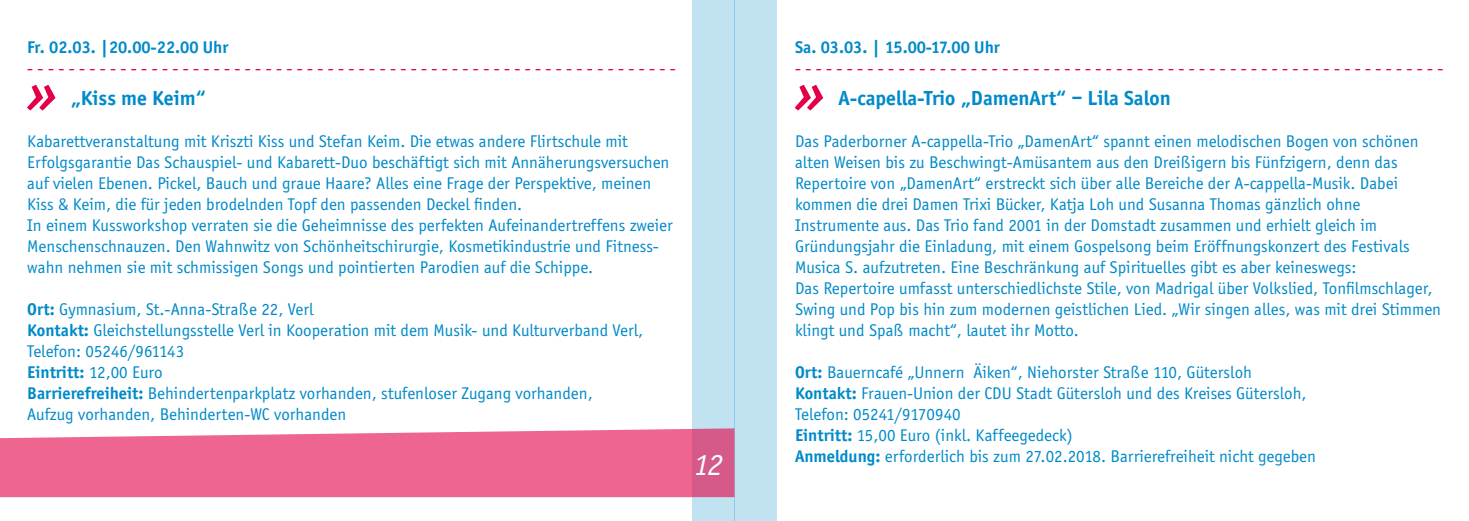
<style>
.page{position:relative;width:1469px;height:521px;background:#fff}
.page>*{position:absolute;margin:0;border:0;box-sizing:border-box;transform-origin:0 0}
.t1{font:italic 700 52.5px "Officina Serif";color:#e30045}
.t2{font:italic 31.5px "Officina Serif";color:#fff}
.t3{font:700 21px "Officina Sans";color:#008ac9}
.t4{font:17.5px/21px "Officina Sans";color:#008ac9}
.t5{font:17.5px "Officina Sans";color:#e30045}
.t6{font:700 17.5px "Officina Sans";color:#008ac9}
.s1{font-weight:700}
</style>
<div class="page">
<div style="left:692px;top:0;width:42px;height:521px;background:#c0e2f1"></div>
<div style="left:734px;top:0;width:42px;height:521px;background:#c0e2f1"></div>
<svg style="left:0;top:428px;width:734px;height:69px;fill:#ee668f"></svg>
<p class="t6" style="left:27px;top:36px;width:203px">Fr. 02.03. |20.00-22.00 Uhr</p>
<p class="t5" style="left:27px;top:58px;width:650px">- - - - - - - - - - - - - - - - - - - - - - - - - - - - - - - - - - - - - - - - - - - - - - - - - - - - - - - - - - - - - - -</p>
<h1 class="t1" style="left:27px;top:62px;width:32px">»</h1>
<p class="t3" style="left:71px;top:86px;width:137px">„Kiss me Keim“</p>
<p class="t4" style="left:27px;top:131px;width:647px">Kabarettveranstaltung mit Kriszti Kiss und Stefan Keim. Die etwas andere Flirtschule mit Erfolgsgarantie Das Schauspiel- und Kabarett-Duo beschäftigt sich mit Annäherungsversuchen auf vielen Ebenen. Pickel, Bauch und graue Haare? Alles eine Frage der Perspektive, meinen Kiss &amp; Keim, die für jeden brodelnden Topf den passenden Deckel finden.<br>In einem Kussworkshop verraten sie die Geheimnisse des perfekten Aufeinandertreffens zweier Menschenschnauzen. Den Wahnwitz von Schönheitschirurgie, Kosmetikindustrie und Fitness&shy;wahn nehmen sie mit schmissigen Songs und pointierten Parodien auf die Schippe.</p>
<p class="t4" style="left:27px;top:299px;width:617px"><span class="s1">Ort:</span> Gymnasium, St.-Anna-Straße 22, Verl<br><span class="s1">Kontakt:</span> Gleichstellungsstelle Verl in Kooperation mit dem Musik- und Kulturverband Verl, Telefon: 05246/961143<br><span class="s1">Eintritt:</span> 12,00 Euro<br><span class="s1">Barrierefreiheit:</span> Behindertenparkplatz vorhanden, stufenloser Zugang vorhanden, Aufzug vorhanden, Behinderten-WC vorhanden</p>
<h2 class="t2" style="left:694px;top:447px;width:31px">12</h2>
<p class="t6" style="left:795px;top:36px;width:206px">Sa. 03.03. | 15.00-17.00 Uhr</p>
<p class="t5" style="left:795px;top:58px;width:650px">- - - - - - - - - - - - - - - - - - - - - - - - - - - - - - - - - - - - - - - - - - - - - - - - - - - - - - - - - - - - - - -</p>
<h1 class="t1" style="left:795px;top:62px;width:32px">»</h1>
<p class="t3" style="left:838px;top:86px;width:334px">A-capella-Trio „DamenArt“ – Lila Salon</p>
<p class="t4" style="left:795px;top:131px;width:647px">Das Paderborner A-cappella-Trio „DamenArt“ spannt einen melodischen Bogen von schönen alten Weisen bis zu Beschwingt-Amüsantem aus den Dreißigern bis Fünfzigern, denn das Repertoire von „DamenArt“ erstreckt sich über alle Bereiche der A-cappella-Musik. Dabei kommen die drei Damen Trixi Bücker, Katja Loh und Susanna Thomas gänzlich ohne Instrumente aus. Das Trio fand 2001 in der Domstadt zusammen und erhielt gleich im Gründungsjahr die Einladung, mit einem Gospelsong beim Eröffnungskonzert des Festivals Musica S. aufzutreten. Eine Beschränkung auf Spirituelles gibt es aber keineswegs:<br>Das Repertoire umfasst unterschiedlichste Stile, von Madrigal über Volkslied, Tonfilmschlager, Swing und Pop bis hin zum modernen geistlichen Lied. „Wir singen alles, was mit drei Stimmen klingt und Spaß macht“, lautet ihr Motto.</p>
<p class="t4" style="left:795px;top:362px;width:522px"><span class="s1">Ort:</span> Bauerncafé „Unnern Äiken“, Niehorster Straße 110, Gütersloh <span class="s1">Kontakt:</span> Frauen-Union der CDU Stadt Gütersloh und des Kreises Gütersloh, Telefon: 05241/9170940<br><span class="s1">Eintritt:</span> 15,00 Euro (inkl. Kaffeegedeck)<br><span class="s1">Anmeldung:</span> erforderlich bis zum 27.02.2018. Barrierefreiheit nicht gegeben</p>
</div>
